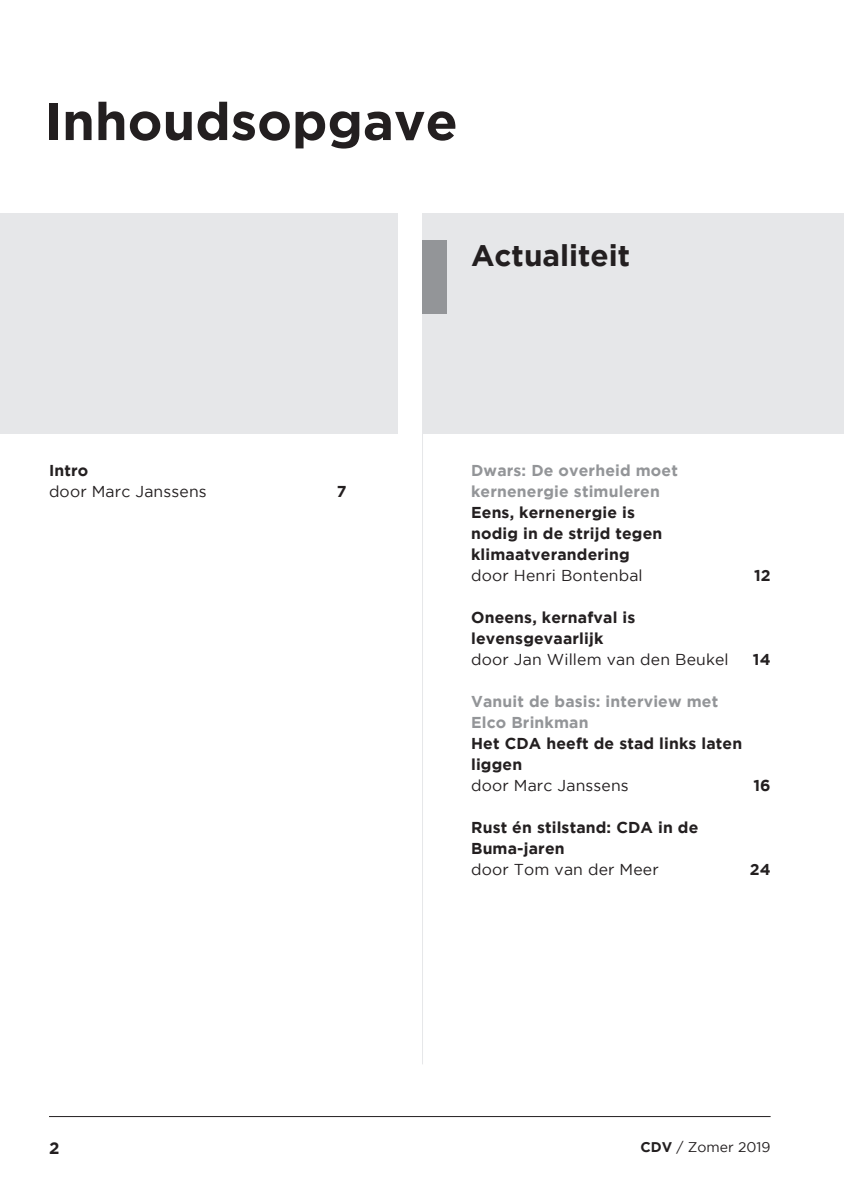
<style>
.page{position:relative;width:844px;height:1191px;background:#fff}
.page>*{position:absolute;margin:0;border:0;box-sizing:border-box;transform-origin:0 0}
.t1{font:700 52.5px "Gotham";color:#231f20}
.t2{font:700 29.75px "Gotham";color:#231f20}
.t3{font:700 16.62px "Gotham";color:#231f20}
.t4{font:700 15.75px/21px "Gotham";letter-spacing:.01em;color:#231f20}
.t5{font:15.75px "Gotham";letter-spacing:.01em;color:#231f20}
.t6{font:700 15.75px/21px "Gotham";letter-spacing:.01em;color:#939598}
.t7{font:14px "Gotham";color:#231f20}
.s1{font-weight:700}
</style>
<div class="page">
<hr style="left:49px;top:1116px;width:721px;height:1px;background:#231f20">
<div style="left:0;top:214px;width:397px;height:220px;background:#e6e7e9"></div>
<div style="left:422px;top:214px;width:421px;height:220px;background:#e6e7e9"></div>
<hr style="left:422px;top:413px;width:1px;height:651px;background:#e6e7e9">
<div style="left:422px;top:240px;width:24px;height:73px;background:#939598"></div>
<h1 class="t1" style="left:44px;top:91px;width:414px">Inhoudsopgave</h1>
<h2 class="t2" style="left:471px;top:238px;width:160px">Actualiteit</h2>
<p class="t4" style="left:49px;top:460px;width:41px">Intro</p>
<p class="t5" style="left:49px;top:483px;width:159px">door Marc Janssens</p>
<p class="t4" style="left:337px;top:481px;width:11px">7</p>
<p class="t6" style="left:471px;top:460px;width:208px">Dwars: De overheid moet kernenergie stimuleren</p>
<p class="t4" style="left:471px;top:502px;width:193px">Eens, kernenergie is nodig in de strijd tegen klimaatverandering</p>
<p class="t5" style="left:471px;top:567px;width:173px">door Henri Bontenbal</p>
<p class="t4" style="left:753px;top:564px;width:18px">12</p>
<p class="t4" style="left:471px;top:607px;width:166px">Oneens, kernafval is levensgevaarlijk</p>
<p class="t5" style="left:471px;top:651px;width:259px">door Jan Willem van den Beukel</p>
<p class="t4" style="left:752px;top:648px;width:19px">14</p>
<p class="t6" style="left:471px;top:690px;width:248px">Vanuit de basis: interview met<br>Elco Brinkman</p>
<p class="t4" style="left:471px;top:732px;width:272px">Het CDA heeft de stad links laten liggen</p>
<p class="t5" style="left:471px;top:777px;width:159px">door Marc Janssens</p>
<p class="t4" style="left:753px;top:774px;width:19px">16</p>
<p class="t4" style="left:471px;top:816px;width:229px">Rust én stilstand: CDA in de<br>Buma-jaren</p>
<p class="t5" style="left:471px;top:861px;width:189px">door Tom van der Meer</p>
<p class="t4" style="left:749px;top:858px;width:22px">24</p>
<p class="t3" style="left:49px;top:1138px;width:12px">2</p>
<p class="t7" style="left:640px;top:1138px;width:131px"><span class="s1">CDV</span> / Zomer 2019</p>
</div>
